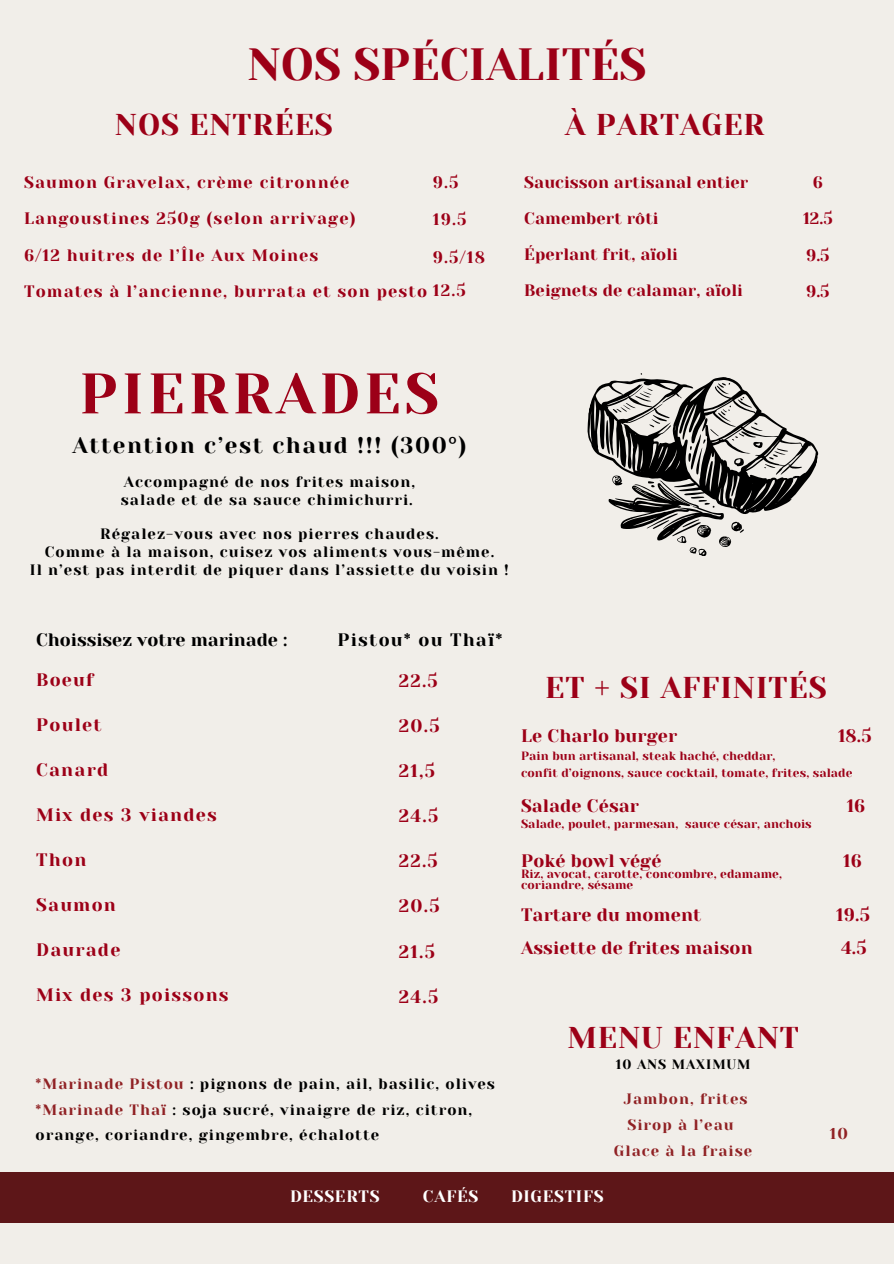
<style>
.page{position:relative;width:894px;height:1264px;background:#fff}
.page>*{position:absolute;margin:0;border:0;box-sizing:border-box;transform-origin:0 0}
.t1{font:57px "Yeseva One";letter-spacing:.07em;color:#9c0017}
.t2{font:45px "Yeseva One";color:#9c0017}
.t3{font:30px "Yeseva One";letter-spacing:.03em;color:#9c0017}
.t4{font:22.5px "Yeseva One";letter-spacing:.07em;color:#000}
.t5{font:18px "Yeseva One";letter-spacing:.01em;color:#9c0017}
.t6{font:18px "Yeseva One";letter-spacing:.07em;color:#9c0017}
.t7{font:18px "Yeseva One";color:#000}
.t8{font:18px "Yeseva One";letter-spacing:.07em;color:#000}
.t9{font:16.5px/36px "Yeseva One";letter-spacing:.07em;color:#9c0017}
.t10{font:16.5px/36px "Yeseva One";letter-spacing:.01em;color:#9c0017}
.t11{font:16.5px "Yeseva One";letter-spacing:.045em;color:#fff}
.t12{font:15.6px "Yeseva One";color:#902124}
.t13{font:15px/25.8px "Yeseva One";letter-spacing:.07em;color:#000}
.t14{font:15px "Yeseva One";letter-spacing:.07em;color:#902124}
.t15{font:13.5px "Yeseva One";letter-spacing:.07em;color:#000}
.t16{font:12px "Yeseva One";letter-spacing:.01em;color:#9c0017}
.s1{color:#902124}
</style>
<div class="page">
<div style="left:0;top:0;width:893px;height:1263px;background:#f1eee9"></div>
<svg style="left:587px;top:373px;width:232px;height:183px"></svg>
<div style="left:0;top:1172px;width:893px;height:50px;background:#5d1618"></div>
<p class="t2" style="left:247px;top:38px;width:400px">NOS SPÉCIALITÉS</p>
<p class="t3" style="left:115px;top:108px;width:219px">NOS ENTRÉES</p>
<p class="t3" style="left:565px;top:108px;width:201px">À PARTAGER</p>
<h6 class="t9" style="left:432px;top:165px;width:27px">9.5</h6>
<h6 class="t9" style="left:432px;top:202px;width:35px">19.5</h6>
<h6 class="t9" style="left:432px;top:239px;width:54px">9.5/18</h6>
<p class="t9" style="left:24px;top:165px;width:443px">Saumon Gravelax, crème citronnée Langoustines 250g (selon arrivage)<br>6/12 huitres de l’Île Aux Moines<br>Tomates à l’ancienne, burrata et son pesto 12.5</p>
<p class="t10" style="left:524px;top:164px;width:225px">Saucisson artisanal entier<br>Camembert rôti<br>Éperlant frit, aïoli<br>Beignets de calamar, aïoli</p>
<h5 class="t1" style="left:79px;top:361px;width:361px">PIERRADES</h5>
<h6 class="t4" style="left:73px;top:432px;width:395px">Attention c’est chaud !!! (300°)</h6>
<h3 class="t13" style="left:121px;top:473px;width:296px;line-height:18px">Accompagné de nos frites maison, salade et de sa sauce chimichurri.</h3>
<h5 class="t13" style="left:100px;top:520px;width:340px">Régalez-vous avec nos pierres chaudes.</h5>
<h1 class="t13" style="left:45px;top:538px;width:451px">Comme à la maison, cuisez vos aliments vous-même.</h1>
<h4 class="t13" style="left:30px;top:556px;width:480px">Il n’est pas interdit de piquer dans l’assiette du voisin !</h4>
<h6 class="t9" style="left:802px;top:165px;width:31px;text-align:center">6<br>12.5<br>9.5<br>9.5</h6>
<p class="t7" style="left:36px;top:630px;width:253px">Choissisez votre marinade :</p>
<p class="t5" style="left:36px;top:669px;width:59px">Boeuf</p>
<p class="t5" style="left:36px;top:714px;width:67px">Poulet</p>
<p class="t5" style="left:36px;top:759px;width:74px">Canard</p>
<p class="t6" style="left:36px;top:804px;width:182px">Mix des 3 viandes</p>
<p class="t5" style="left:36px;top:849px;width:52px">Thon</p>
<p class="t5" style="left:36px;top:894px;width:81px">Saumon</p>
<p class="t6" style="left:36px;top:939px;width:86px">Daurade</p>
<p class="t6" style="left:36px;top:984px;width:194px">Mix des 3 poissons</p>
<p class="t8" style="left:337px;top:629px;width:166px">Pistou* ou Thaï*</p>
<p class="t5" style="left:399px;top:671px;width:41px">22.5</p>
<p class="t5" style="left:399px;top:716px;width:42px">20.5</p>
<p class="t5" style="left:399px;top:761px;width:38px">21,5</p>
<p class="t5" style="left:399px;top:806px;width:41px">24.5</p>
<p class="t5" style="left:399px;top:851px;width:41px">22.5</p>
<p class="t5" style="left:399px;top:896px;width:42px">20.5</p>
<p class="t5" style="left:399px;top:941px;width:38px">21.5</p>
<p class="t5" style="left:399px;top:986px;width:41px">24.5</p>
<p class="t13" style="left:36px;top:1070px;width:461px"><span class="s1">*Marinade Pistou</span> : pignons de pain, ail, basilic, olives</p>
<p class="t13" style="left:36px;top:1096px;width:438px"><span class="s1">*Marinade Thaï</span> : soja sucré, vinaigre de riz, citron, orange, coriandre, gingembre, échalotte</p>
<p class="t3" style="left:545px;top:670px;width:283px">ET + SI AFFINITÉS</p>
<p class="t5" style="left:521px;top:725px;width:157px">Le Charlo burger</p>
<p class="t5" style="left:837px;top:725px;width:35px">18.5</p>
<p class="t16" style="left:521px;top:749px;width:256px">Pain bun artisanal, steak haché, cheddar,</p>
<h6 class="t16" style="left:521px;top:765px;width:333px">confit d’oignons, sauce cocktail, tomate, frites, salade</h6>
<h6 class="t5" style="left:521px;top:796px;width:119px">Salade César</h6>
<h6 class="t5" style="left:846px;top:796px;width:20px">16</h6>
<h6 class="t16" style="left:521px;top:817px;width:292px">Salade, poulet, parmesan, sauce césar, anchois</h6>
<h5 class="t5" style="left:521px;top:850px;width:142px">Poké bowl végé</h5>
<h5 class="t5" style="left:842px;top:850px;width:20px">16</h5>
<p class="t16" style="left:521px;top:867px;width:262px">Riz, avocat, carotte, concombre, edamame,</p>
<p class="t16" style="left:521px;top:877px;width:114px">coriandre, sésame</p>
<h3 class="t5" style="left:521px;top:904px;width:182px">Tartare du moment</h3>
<h3 class="t5" style="left:836px;top:904px;width:35px">19.5</h3>
<p class="t5" style="left:521px;top:937px;width:233px">Assiette de frites maison</p>
<p class="t5" style="left:840px;top:937px;width:27px">4.5</p>
<p class="t3" style="left:567px;top:1020px;width:233px">MENU ENFANT</p>
<p class="t15" style="left:615px;top:1056px;width:136px">10 ANS MAXIMUM</p>
<h2 class="t14" style="left:623px;top:1090px;width:125px">Jambon, frites</h2>
<h3 class="t14" style="left:627px;top:1116px;width:108px">Sirop à l’eau</h3>
<h3 class="t14" style="left:613px;top:1141px;width:140px">Glace à la fraise</h3>
<p class="t12" style="left:829px;top:1124px;width:20px">10</p>
<h6 class="t11" style="left:290px;top:1187px;width:91px">DESSERTS</h6>
<h6 class="t11" style="left:423px;top:1187px;width:57px">CAFÉS</h6>
<h6 class="t11" style="left:511px;top:1187px;width:94px">DIGESTIFS</h6>
</div>
